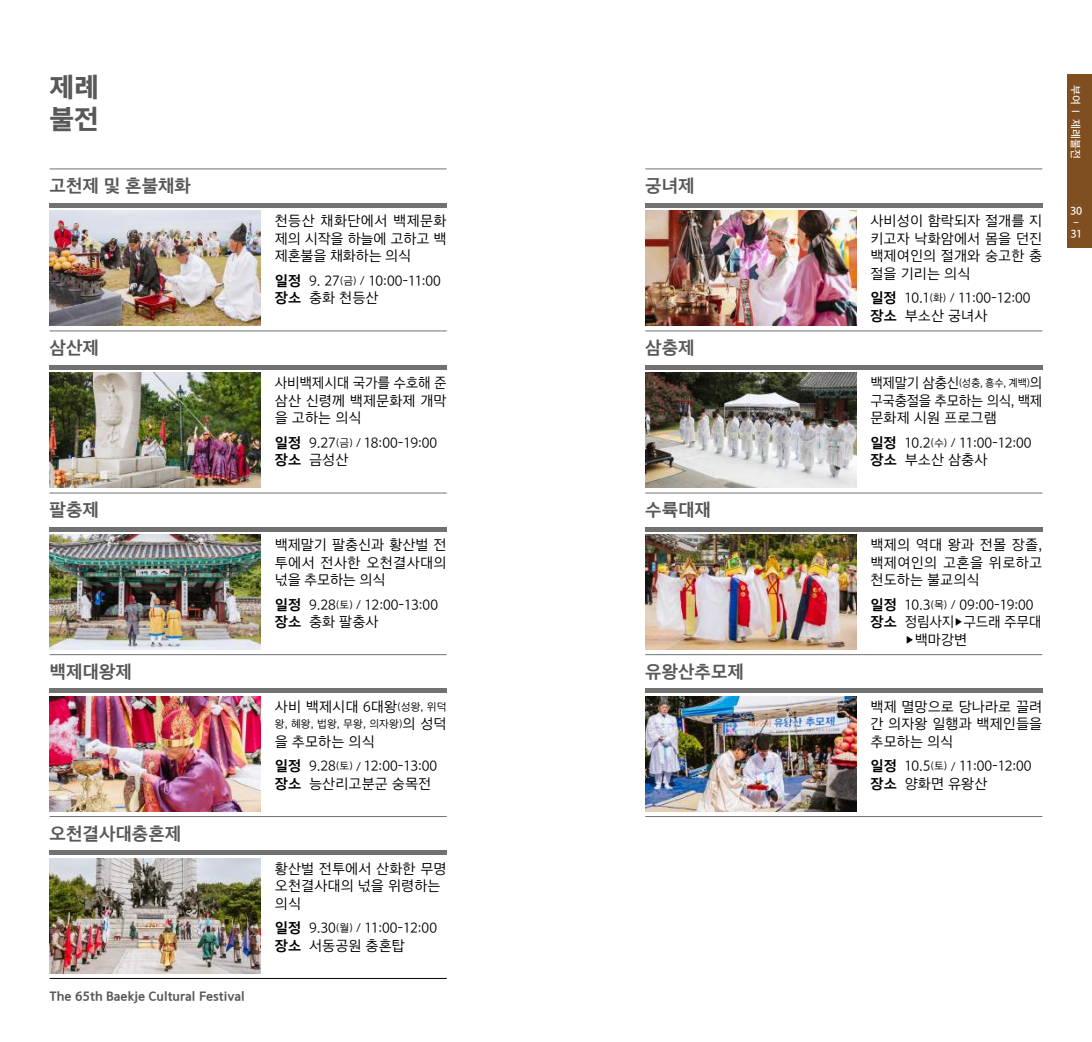
<style>
.page{position:relative;width:1092px;height:1042px;background:#fff}
.page>*{position:absolute;margin:0;border:0;box-sizing:border-box;transform-origin:0 0}
.t1{font:26.25px/31.5px "TTM Gothic EB";color:#595757}
.t2{font:17.5px "TTM Gothic B";color:#595757}
.t3{font:14px/17.5px "TTM Gothic R";color:#000}
.t4{font:14px/17.5px "TTM Gothic R";color:#000;text-align:justify;scale:.96 1}
.t5{font:14px/17.5px "TTM Gothic R";letter-spacing:-.03em;color:#000;scale:.95 1}
.t6{font:14px "TTM Gothic R";letter-spacing:-.02em;color:#000;scale:.96 1}
.t7{font:12.25px "TTM Gothic EB";color:#595757}
.t8{font:10.5px "TTM Gothic R";color:#000;scale:.95 1}
.t9{font:10.5px "TTM Gothic R";color:#000}
.t10{font:10.5px "TTM Gothic M";color:#fff}
.t11{font:10.5px "TTM Gothic SB";color:#fff}
.s1{font-family:"TTM Gothic B"}
.s2{font-size:10.5px}
.s3{font-size:11.38px}
.s4{font-size:14px}
</style>
<div class="page">
<img style="left:645px;top:373px;width:211px;height:114px">
<div style="left:1067px;top:74px;width:24px;height:174px;background:#804f21"></div>
<hr style="left:645px;top:169px;width:397px;height:1px;background:#727171">
<hr style="left:645px;top:331px;width:397px;height:1px;background:#727171">
<hr style="left:645px;top:493px;width:397px;height:1px;background:#727171">
<hr style="left:645px;top:654px;width:397px;height:1px;background:#727171">
<hr style="left:645px;top:816px;width:397px;height:1px;background:#727171">
<hr style="left:645px;top:203px;width:397px;height:4px;background:#727171">
<hr style="left:645px;top:365px;width:397px;height:4px;background:#727171">
<hr style="left:645px;top:527px;width:397px;height:4px;background:#727171">
<hr style="left:645px;top:689px;width:397px;height:4px;background:#727171">
<img style="left:645px;top:211px;width:211px;height:114px">
<img style="left:645px;top:535px;width:211px;height:115px">
<img style="left:50px;top:373px;width:210px;height:114px">
<hr style="left:50px;top:169px;width:396px;height:1px;background:#727171">
<hr style="left:50px;top:331px;width:396px;height:1px;background:#727171">
<hr style="left:50px;top:493px;width:396px;height:1px;background:#727171">
<hr style="left:50px;top:654px;width:396px;height:1px;background:#727171">
<hr style="left:50px;top:816px;width:396px;height:1px;background:#727171">
<hr style="left:50px;top:203px;width:396px;height:4px;background:#727171">
<hr style="left:50px;top:365px;width:396px;height:4px;background:#727171">
<hr style="left:50px;top:527px;width:396px;height:4px;background:#727171">
<hr style="left:50px;top:689px;width:396px;height:4px;background:#727171">
<div style="left:50px;top:850px;width:396px;height:5px;background:#727171"></div>
<hr style="left:50px;top:978px;width:396px;height:1px;background:#000">
<img style="left:50px;top:211px;width:210px;height:114px">
<img style="left:50px;top:535px;width:210px;height:115px">
<img style="left:50px;top:858px;width:210px;height:115px">
<img style="left:50px;top:696px;width:210px;height:115px">
<img style="left:645px;top:696px;width:211px;height:115px">
<h1 class="t1" style="left:50px;top:73px;width:51px">제례 불전</h1>
<p class="t2" style="left:50px;top:177px;width:143px">고천제 및 혼불채화</p>
<p class="t2" style="left:50px;top:339px;width:51px">삼산제</p>
<p class="t2" style="left:50px;top:501px;width:51px">팔충제</p>
<p class="t2" style="left:50px;top:663px;width:84px">백제대왕제</p>
<p class="t2" style="left:50px;top:825px;width:133px">오천결사대충혼제</p>
<p class="t7" style="left:50px;top:990px;width:197px">The 65th Baekje Cultural Festival</p>
<p class="t3" style="left:275px;top:213px;width:173px;text-align:justify">천등산 채화단에서 백제문화 제의 시작을 하늘에 고하고 백 제혼불을 채화하는 의식</p>
<p class="t3" style="left:275px;top:272px;width:168px"><span class="s1">일정</span> 9. 27<span class="s2">(금)</span> <span class="s3">/</span> 10:00-11:00 <span class="s1">장소</span> 충화 천등산</p>
<p class="t4" style="left:275px;top:375px;width:180px">사비백제시대 국가를 수호해 준 삼산 신령께 백제문화제 개막 을 고하는 의식</p>
<p class="t3" style="left:275px;top:434px;width:164px"><span class="s1">일정</span> 9.27<span class="s2">(금)</span> <span class="s3">/</span> 18:00-19:00 <span class="s1">장소</span> 금성산</p>
<p class="t3" style="left:275px;top:537px;width:173px;text-align:justify">백제말기 팔충신과 황산벌 전 투에서 전사한 오천결사대의 넋을 추모하는 의식</p>
<p class="t3" style="left:275px;top:596px;width:165px"><span class="s1">일정</span> 9.28<span class="s2">(토)</span> <span class="s3">/</span> 12:00-13:00 <span class="s1">장소</span> 충화 팔충사</p>
<p class="t3" style="left:275px;top:698px;width:173px">사비 백제시대 6대왕<span class="s2">(성왕, 위덕</span></p>
<p class="t9" style="left:275px;top:719px;width:173px">왕, 혜왕, 법왕, 무왕, 의자왕)<span class="s4">의 성덕</span></p>
<p class="t3" style="left:275px;top:730px;width:164px;line-height:24.5px">을 추모하는 의식<br><span class="s1">일정</span> 9.28<span class="s2">(토)</span> <span class="s3">/</span> 12:00-13:00</p>
<p class="t3" style="left:275px;top:775px;width:158px"><span class="s1">장소</span> 능산리고분군 숭목전</p>
<p class="t3" style="left:275px;top:860px;width:173px">황산벌 전투에서 산화한 무명 오천결사대의 넋을 위령하는 의식</p>
<p class="t3" style="left:275px;top:919px;width:164px"><span class="s1">일정</span> 9.30<span class="s2">(월)</span> <span class="s3">/</span> 11:00-12:00 <span class="s1">장소</span> 서동공원 충혼탑</p>
<p class="t2" style="left:645px;top:177px;width:51px">궁녀제</p>
<p class="t2" style="left:645px;top:339px;width:51px">삼충제</p>
<p class="t2" style="left:645px;top:501px;width:67px">수륙대재</p>
<p class="t2" style="left:645px;top:663px;width:100px">유왕산추모제</p>
<p class="t3" style="left:870px;top:213px;width:173px;text-align:justify">사비성이 함락되자 절개를 지 키고자 낙화암에서 몸을 던진 백제여인의 절개와 숭고한 충 절을 기리는 의식</p>
<p class="t3" style="left:870px;top:290px;width:162px"><span class="s1">일정</span> 10.1<span class="s2">(화)</span> <span class="s3">/</span> 11:00-12:00 <span class="s1">장소</span> 부소산 궁녀사</p>
<p class="t8" style="left:870px;top:378px;width:182px"><span class="s4">백제말기 삼충신</span>(성충, 흥수, 계백)<span class="s4">의</span></p>
<p class="t5" style="left:870px;top:392px;width:182px">구국충절을 추모하는 의식, 백제 문화제 시원 프로그램</p>
<p class="t3" style="left:870px;top:434px;width:163px"><span class="s1">일정</span> 10.2<span class="s2">(수)</span> <span class="s3">/</span> 11:00-12:00 <span class="s1">장소</span> 부소산 삼충사</p>
<p class="t10" style="left:1080px;top:85px;width:75px;rotate:90deg">부여 I 제례불전</p>
<p class="t11" style="left:1069px;top:205px;width:14px">30</p>
<p class="t10" style="left:1073px;top:212px;width:6px">_</p>
<p class="t11" style="left:1070px;top:228px;width:13px">31</p>
<p class="t3" style="left:870px;top:537px;width:173px;text-align:justify">백제의 역대 왕과 전몰 장졸, 백제여인의 고혼을 위로하고 천도하는 불교의식</p>
<p class="t3" style="left:870px;top:596px;width:165px"><span class="s1">일정</span> 10.3<span class="s2">(목)</span> <span class="s3">/</span> 09:00-19:00</p>
<p class="t6" style="left:870px;top:615px;width:179px"><span class="s1">장소</span> 정림사지<span class="s2">▶</span>구드래 주무대</p>
<p class="t3" style="left:905px;top:631px;width:64px"><span class="s2">▶</span>백마강변</p>
<p class="t3" style="left:870px;top:698px;width:173px;text-align:justify">백제 멸망으로 당나라로 끌려 간 의자왕 일행과 백제인들을 추모하는 의식</p>
<p class="t3" style="left:870px;top:758px;width:163px"><span class="s1">일정</span> 10.5<span class="s2">(토)</span> <span class="s3">/</span> 11:00-12:00 <span class="s1">장소</span> 양화면 유왕산</p>
</div>
